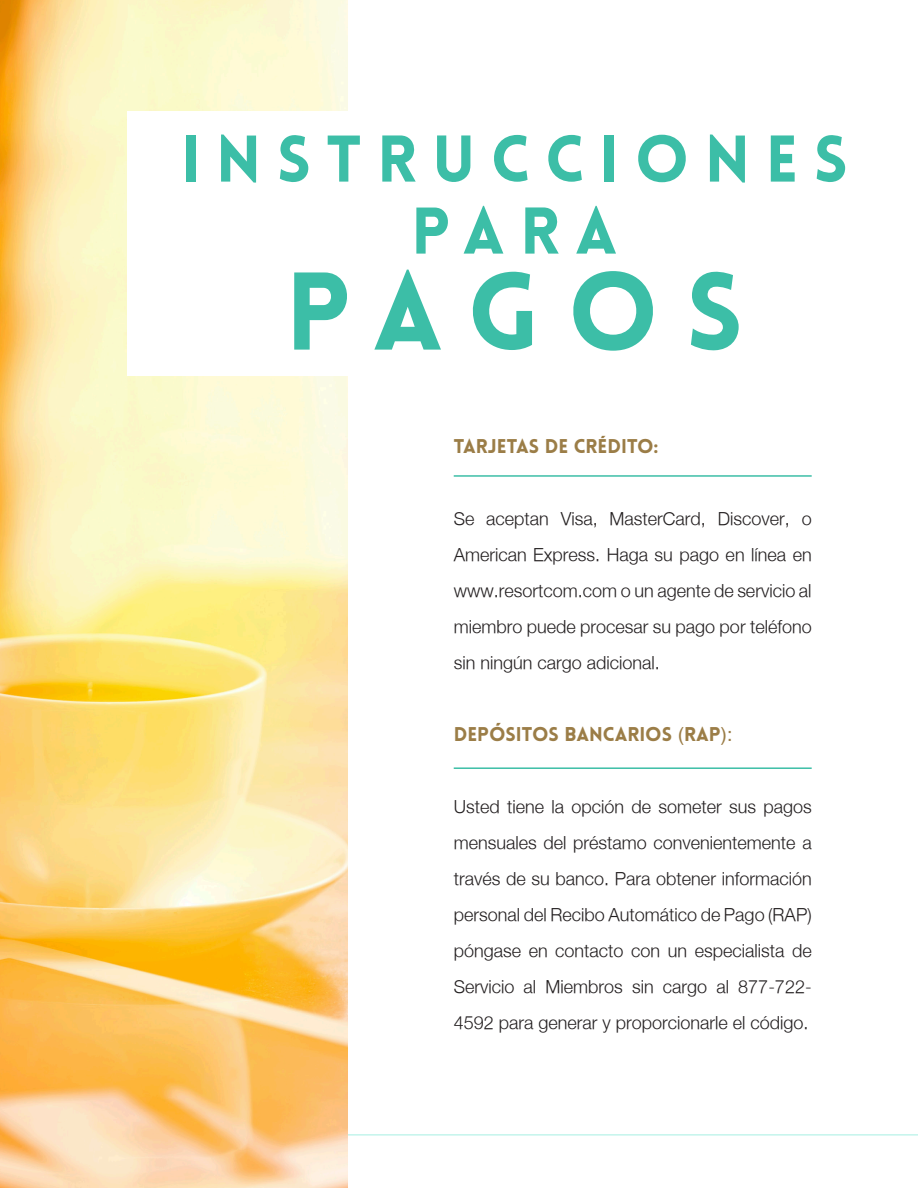
<style>
.page{position:relative;width:918px;height:1188px;background:#fff}
.page>*{position:absolute;margin:0;border:0;box-sizing:border-box;transform-origin:0 0}
.t1{font:900 108px "Lovelo";letter-spacing:.24em;color:#3cbea7}
.t2{font:900 64.5px "Lovelo";letter-spacing:.24em;color:#3cbea7}
.t3{font:900 19.5px "Lovelo";color:#9b7d47}
.t4{font:300 18px/36px "Helvetica Neue";color:#231f20;text-align:justify}
.s1{font-family:"Helvetica";font-weight:400}
</style>
<div class="page">
<hr style="left:306px;top:1134px;width:612px;height:2px;background:#c3f4ec">
<img style="left:0;top:0;width:347px;height:1188px">
<div style="left:127px;top:111px;width:774px;height:264px;background:#fff"></div>
<hr style="left:454px;top:475px;width:358px;height:2px;background:#3cbea7">
<hr style="left:454px;top:767px;width:358px;height:2px;background:#3cbea7">
<p class="t2" style="left:181px;top:119px;width:668px">INSTRUCCIONES</p>
<p class="t2" style="left:411px;top:191px;width:208px">PARA</p>
<p class="t1" style="left:286px;top:244px;width:459px">PAGOS</p>
<p class="t3" style="left:454px;top:434px;width:206px">TARJETAS DE CRÉDITO:</p>
<p class="t4" style="left:454px;top:500px;width:360px">Se aceptan Visa, MasterCard, Discover, o American Express. Haga su pago en línea en www.resortcom.com o un agente de servicio al miembro puede procesar su pago por teléfono sin ningún cargo adicional.</p>
<p class="t3" style="left:454px;top:722px;width:280px">DEPÓSITOS BANCARIOS <span class="s1">(</span>RAP<span class="s1">):</span></p>
<p class="t4" style="left:454px;top:788px;width:360px">Usted tiene la opción de someter sus pagos mensuales del préstamo convenientemente a través de su banco. Para obtener información personal del Recibo Automático de Pago (RAP) póngase en contacto con un especialista de Servicio al Miembros sin cargo al 877-722- 4592 para generar y proporcionarle el código.</p>
</div>
